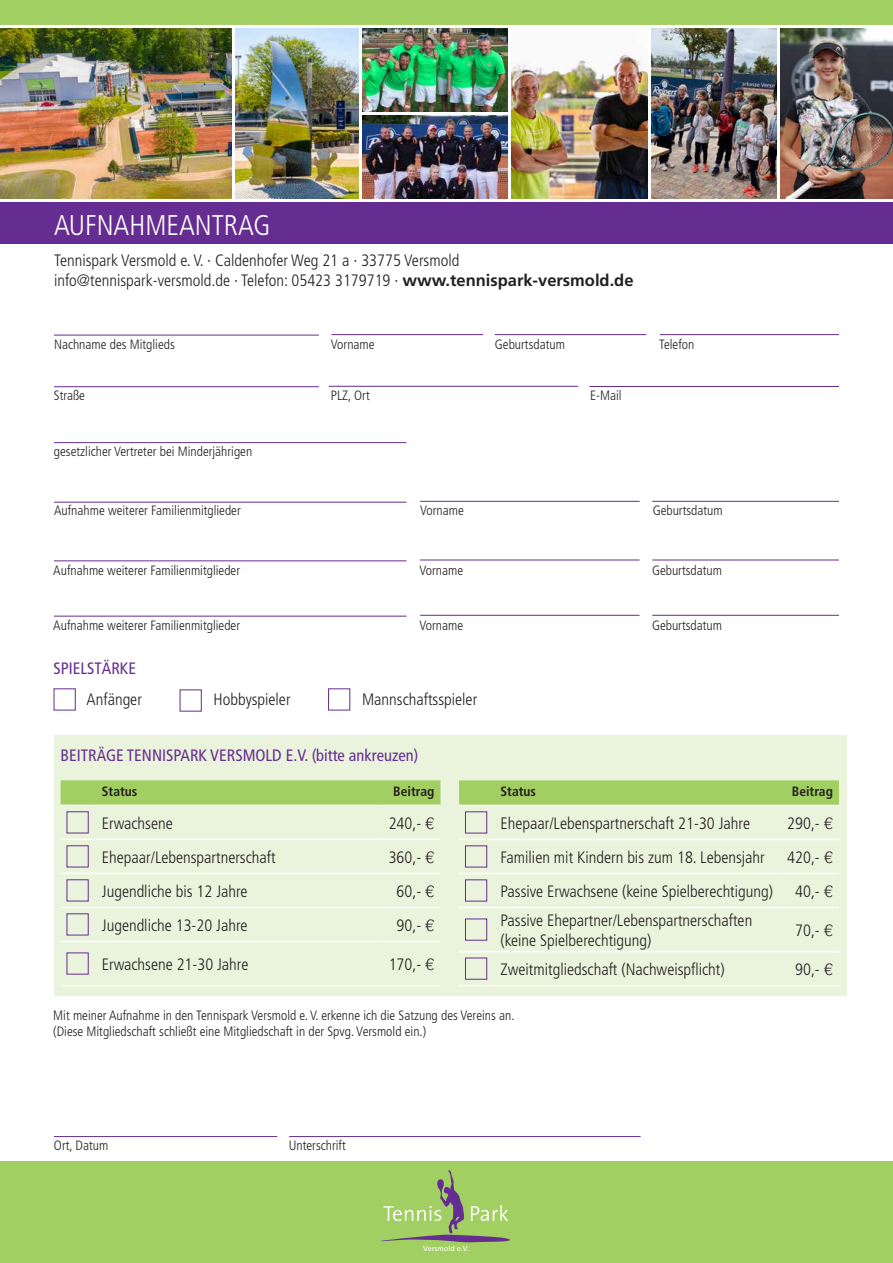
<style>
.page{position:relative;width:893px;height:1263px;background:#fff}
.page>*{position:absolute;margin:0;border:0;box-sizing:border-box;transform-origin:0 0}
.t1{font:300 condensed 28.5px "Frutiger";color:#fff}
.t2{font:300 condensed 16.5px/19.8px "Frutiger";color:#231f20}
.t3{font:condensed 16.5px "Frutiger";color:#652d91}
.t4{font:300 condensed 13.5px/16.2px "Frutiger";color:#231f20}
.t5{font:700 condensed 13.5px "Frutiger";color:#231f20}
.t6{font:7.35px "Frutiger";color:#fff}
.s1{font-weight:700;font-stretch:normal}
.s2{font-family:"Helvetica";font-stretch:normal}
</style>
<div class="page">
<div style="left:0;top:202px;width:893px;height:42px;background:#652d91"></div>
<div style="left:0;top:0;width:893px;height:25px;background:#a2cf62"></div>
<div style="left:54px;top:735px;width:792px;height:261px;background:#eaf3dc"></div>
<svg style="left:61px;top:780px;width:379px;height:25px;background:#a4d065"></svg>
<hr style="left:61px;top:839px;width:35px;height:1px;background:#fff">
<hr style="left:96px;top:839px;width:281px;height:1px;background:#fff">
<hr style="left:377px;top:839px;width:63px;height:1px;background:#fff">
<hr style="left:61px;top:873px;width:35px;height:1px;background:#fff">
<hr style="left:96px;top:873px;width:281px;height:1px;background:#fff">
<hr style="left:377px;top:873px;width:63px;height:1px;background:#fff">
<hr style="left:61px;top:907px;width:35px;height:1px;background:#fff">
<hr style="left:96px;top:907px;width:281px;height:1px;background:#fff">
<hr style="left:377px;top:907px;width:63px;height:1px;background:#fff">
<hr style="left:61px;top:941px;width:35px;height:1px;background:#fff">
<hr style="left:96px;top:941px;width:281px;height:1px;background:#fff">
<hr style="left:377px;top:941px;width:63px;height:1px;background:#fff">
<hr style="left:61px;top:985px;width:35px;height:1px;background:#fff">
<hr style="left:96px;top:985px;width:281px;height:1px;background:#fff">
<hr style="left:377px;top:985px;width:63px;height:1px;background:#fff">
<hr style="left:61px;top:805px;width:35px;height:1px;background:#fff">
<hr style="left:96px;top:805px;width:281px;height:1px;background:#fff">
<hr style="left:377px;top:805px;width:63px;height:1px;background:#fff">
<div style="left:67px;top:811px;width:22px;height:22px;border:1px solid #652d91"></div>
<div style="left:67px;top:845px;width:22px;height:22px;border:1px solid #652d91"></div>
<div style="left:67px;top:879px;width:22px;height:22px;border:1px solid #652d91"></div>
<div style="left:67px;top:913px;width:22px;height:22px;border:1px solid #652d91"></div>
<svg style="left:459px;top:780px;width:380px;height:25px;background:#a4d065"></svg>
<hr style="left:459px;top:805px;width:35px;height:1px;background:#fff">
<hr style="left:494px;top:805px;width:285px;height:1px;background:#fff">
<hr style="left:779px;top:805px;width:60px;height:1px;background:#fff">
<hr style="left:459px;top:839px;width:35px;height:1px;background:#fff">
<hr style="left:494px;top:839px;width:285px;height:1px;background:#fff">
<hr style="left:779px;top:839px;width:60px;height:1px;background:#fff">
<hr style="left:459px;top:873px;width:35px;height:1px;background:#fff">
<hr style="left:494px;top:873px;width:285px;height:1px;background:#fff">
<hr style="left:779px;top:873px;width:60px;height:1px;background:#fff">
<hr style="left:459px;top:907px;width:35px;height:1px;background:#fff">
<hr style="left:494px;top:907px;width:285px;height:1px;background:#fff">
<hr style="left:779px;top:907px;width:60px;height:1px;background:#fff">
<div style="left:465px;top:811px;width:22px;height:22px;border:1px solid #652d91"></div>
<div style="left:465px;top:845px;width:22px;height:22px;border:1px solid #652d91"></div>
<div style="left:465px;top:879px;width:22px;height:22px;border:1px solid #652d91"></div>
<div style="left:465px;top:918px;width:22px;height:22px;border:1px solid #652d91"></div>
<hr style="left:54px;top:335px;width:265px;height:1px;background:#652d91">
<hr style="left:54px;top:386px;width:265px;height:1px;background:#652d91">
<hr style="left:54px;top:442px;width:352px;height:1px;background:#652d91">
<hr style="left:54px;top:502px;width:352px;height:1px;background:#652d91">
<hr style="left:420px;top:501px;width:219px;height:1px;background:#652d91">
<hr style="left:420px;top:560px;width:219px;height:1px;background:#652d91">
<hr style="left:420px;top:615px;width:219px;height:1px;background:#652d91">
<hr style="left:652px;top:501px;width:187px;height:1px;background:#652d91">
<hr style="left:652px;top:560px;width:187px;height:1px;background:#652d91">
<hr style="left:652px;top:615px;width:187px;height:1px;background:#652d91">
<hr style="left:54px;top:560px;width:352px;height:1px;background:#652d91">
<hr style="left:54px;top:616px;width:352px;height:1px;background:#652d91">
<hr style="left:329px;top:386px;width:249px;height:1px;background:#652d91">
<hr style="left:589px;top:386px;width:250px;height:1px;background:#652d91">
<hr style="left:331px;top:334px;width:152px;height:1px;background:#652d91">
<hr style="left:495px;top:334px;width:151px;height:1px;background:#652d91">
<hr style="left:660px;top:334px;width:179px;height:1px;background:#652d91">
<img style="left:0;top:29px;width:232px;height:170px">
<img style="left:236px;top:29px;width:123px;height:170px">
<img style="left:363px;top:29px;width:144px;height:82px">
<img style="left:511px;top:51px;width:136px;height:148px">
<img style="left:781px;top:29px;width:112px;height:170px">
<img style="left:651px;top:29px;width:126px;height:170px">
<img style="left:363px;top:116px;width:144px;height:83px">
<hr style="left:289px;top:1136px;width:352px;height:1px;background:#652d91">
<hr style="left:54px;top:1136px;width:223px;height:1px;background:#652d91">
<div style="left:0;top:1162px;width:893px;height:101px;background:#a2cf62"></div>
<svg style="left:381px;top:1170px;width:129px;height:72px"></svg>
<hr style="left:459px;top:951px;width:35px;height:1px;background:#fff">
<hr style="left:494px;top:951px;width:285px;height:1px;background:#fff">
<hr style="left:779px;top:951px;width:60px;height:1px;background:#fff">
<hr style="left:459px;top:985px;width:35px;height:1px;background:#fff">
<hr style="left:494px;top:985px;width:285px;height:1px;background:#fff">
<hr style="left:779px;top:985px;width:60px;height:1px;background:#fff">
<div style="left:465px;top:957px;width:22px;height:23px;border:1px solid #652d91"></div>
<h1 class="t1" style="left:54px;top:209px;width:218px">AUFNAHMEANTRAG</h1>
<p class="t2" style="left:54px;top:251px;width:581px">Tennispark Versmold e. V. · Caldenhofer Weg 21 a · 33775 Versmold info@tennispark-versmold.de · Telefon: 05423 3179719 · <span class="s1">www.tennispark-versmold.de</span></p>
<p class="t4" style="left:54px;top:337px;width:122px">Nachname des Mitglieds</p>
<p class="t4" style="left:331px;top:337px;width:45px">Vorname</p>
<p class="t4" style="left:495px;top:337px;width:72px">Geburtsdatum</p>
<p class="t4" style="left:54px;top:388px;width:33px">Straße</p>
<p class="t4" style="left:331px;top:388px;width:41px">PLZ, Ort</p>
<p class="t4" style="left:590px;top:388px;width:33px">E-Mail</p>
<p class="t4" style="left:54px;top:443px;width:200px">gesetzlicher Vertreter bei Minderjährigen</p>
<p class="t4" style="left:54px;top:502px;width:188px">Aufnahme weiterer Familienmitglieder</p>
<p class="t4" style="left:420px;top:502px;width:45px">Vorname</p>
<p class="t4" style="left:53px;top:562px;width:188px">Aufnahme weiterer Familienmitglieder</p>
<p class="t4" style="left:419px;top:562px;width:45px">Vorname</p>
<p class="t4" style="left:53px;top:617px;width:188px">Aufnahme weiterer Familienmitglieder</p>
<p class="t4" style="left:419px;top:617px;width:45px">Vorname</p>
<p class="t3" style="left:54px;top:658px;width:84px">SPIELSTÄRKE</p>
<p class="t2" style="left:87px;top:690px;width:57px">Anfänger</p>
<p class="t2" style="left:214px;top:690px;width:79px">Hobbyspieler</p>
<p class="t2" style="left:362px;top:690px;width:117px">Mannschaftsspieler</p>
<p class="t3" style="left:61px;top:745px;width:359px">BEITRÄGE TENNISPARK VERSMOLD E.V. (bitte ankreuzen)</p>
<p class="t4" style="left:659px;top:337px;width:37px">Telefon</p>
<p class="t4" style="left:653px;top:502px;width:72px">Geburtsdatum</p>
<p class="t4" style="left:652px;top:562px;width:72px">Geburtsdatum</p>
<p class="t4" style="left:652px;top:617px;width:72px">Geburtsdatum</p>
<p class="t5" style="left:102px;top:784px;width:37px">Status</p>
<p class="t5" style="left:393px;top:784px;width:43px">Beitrag</p>
<p class="t2" style="left:102px;top:813px;width:72px">Erwachsene</p>
<p class="t2" style="left:389px;top:813px;width:47px">240,- <span class="s2">€</span></p>
<p class="t2" style="left:102px;top:847px;width:175px">Ehepaar/Lebenspartnerschaft</p>
<p class="t2" style="left:389px;top:847px;width:47px">360,- <span class="s2">€</span></p>
<p class="t2" style="left:102px;top:881px;width:147px">Jugendliche bis 12 Jahre</p>
<p class="t2" style="left:397px;top:881px;width:39px">60,- <span class="s2">€</span></p>
<p class="t2" style="left:102px;top:915px;width:147px">Jugendliche 13-20 Jahre</p>
<p class="t2" style="left:397px;top:915px;width:39px">90,- <span class="s2">€</span></p>
<p class="t2" style="left:102px;top:954px;width:148px">Erwachsene 21-30 Jahre</p>
<p class="t2" style="left:389px;top:954px;width:47px">170,- <span class="s2">€</span></p>
<p class="t5" style="left:500px;top:784px;width:37px">Status</p>
<p class="t5" style="left:792px;top:784px;width:43px">Beitrag</p>
<p class="t2" style="left:500px;top:813px;width:251px">Ehepaar/Lebenspartnerschaft 21-30 Jahre</p>
<p class="t2" style="left:787px;top:813px;width:47px">290,- <span class="s2">€</span></p>
<p class="t2" style="left:500px;top:847px;width:266px">Familien mit Kindern bis zum 18. Lebensjahr</p>
<p class="t2" style="left:787px;top:847px;width:47px">420,- <span class="s2">€</span></p>
<p class="t2" style="left:500px;top:881px;width:274px">Passive Erwachsene (keine Spielberechtigung)</p>
<p class="t2" style="left:795px;top:881px;width:39px">40,- <span class="s2">€</span></p>
<p class="t2" style="left:500px;top:910px;width:253px">Passive Ehepartner/Lebenspartnerschaften (keine Spielberechtigung)</p>
<p class="t2" style="left:795px;top:920px;width:39px">70,- <span class="s2">€</span></p>
<p class="t2" style="left:500px;top:959px;width:226px">Zweitmitgliedschaft (Nachweispflicht)</p>
<p class="t2" style="left:795px;top:959px;width:39px">90,- <span class="s2">€</span></p>
<p class="t4" style="left:53px;top:1007px;width:463px">Mit meiner Aufnahme in den Tennispark Versmold e. V. erkenne ich die Satzung des Vereins an. (Diese Mitgliedschaft schließt eine Mitgliedschaft in der Spvg. Versmold ein.)</p>
<p class="t4" style="left:54px;top:1137px;width:56px">Ort, Datum</p>
<p class="t4" style="left:289px;top:1138px;width:59px">Unterschrift</p>
<p class="t6" style="left:423px;top:1244px;width:47px">Versmold e.V.</p>
</div>
